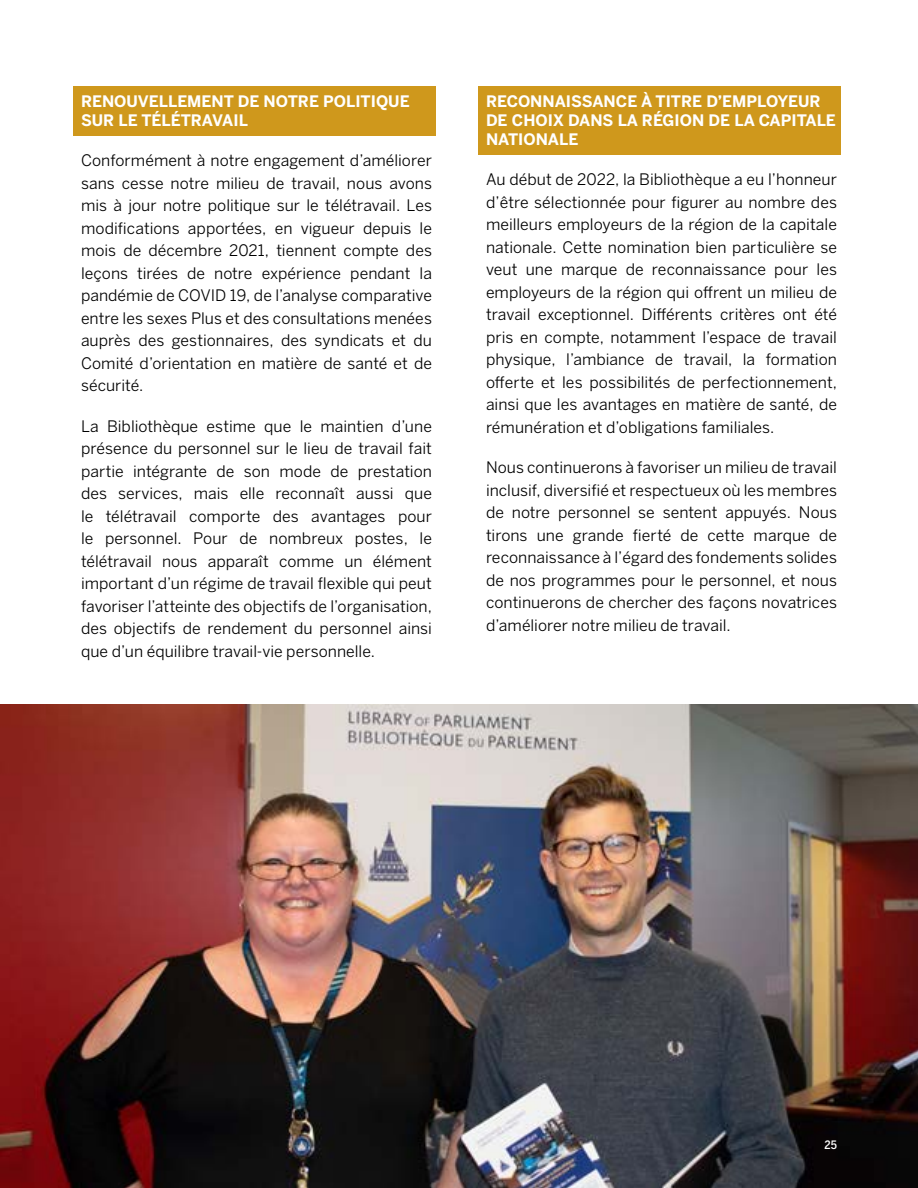
<style>
.page{position:relative;width:918px;height:1188px;background:#fff}
.page>*{position:absolute;margin:0;border:0;box-sizing:border-box;transform-origin:0 0}
.Body{font:15.75px/22.5px "Benton Sans";color:#000;text-align:justify}
.H2_Gold{font:700 15.75px/18.9px "Benton Sans";color:#fff}
.t1{font:500 11.55px "Benton Sans Condensed";color:#fff;scale:1.04 1}
</style>
<div class="page">
<div style="left:73px;top:86px;width:362px;height:50px;background:#cf981c"></div>
<div style="left:478px;top:86px;width:362px;height:69px;background:#cf981c"></div>
<img style="left:0;top:704px;width:918px;height:484px">
<h2 class="H2_Gold" style="left:81px;top:92px;width:330px">RENOUVELLEMENT DE NOTRE POLITIQUE<br>SUR LE TÉLÉTRAVAIL</h2>
<p class="Body" style="left:81px;top:149px;width:353px">Conformément à notre engagement d’améliorer sans cesse notre milieu de travail, nous avons mis à jour notre politique sur le télétravail. Les modifications apportées, en vigueur depuis le mois de décembre 2021, tiennent compte des leçons tirées de notre expérience pendant la pandémie de COVID 19, de l’analyse comparative entre les sexes Plus et des consultations menées auprès des gestionnaires, des syndicats et du Comité d’orientation en matière de santé et de sécurité.</p>
<p class="Body" style="left:81px;top:415px;width:353px">La Bibliothèque estime que le maintien d’une présence du personnel sur le lieu de travail fait partie intégrante de son mode de prestation des services, mais elle reconnaît aussi que le télétravail comporte des avantages pour le personnel. Pour de nombreux postes, le télétravail nous apparaît comme un élément important d’un régime de travail flexible qui peut favoriser l’atteinte des objectifs de l’organisation, des objectifs de rendement du personnel ainsi que d’un équilibre travail-vie personnelle.</p>
<h2 class="H2_Gold" style="left:486px;top:92px;width:351px">RECONNAISSANCE À TITRE D’EMPLOYEUR<br>DE CHOIX DANS LA RÉGION DE LA CAPITALE<br>NATIONALE</h2>
<p class="Body" style="left:486px;top:168px;width:353px">Au début de 2022, la Bibliothèque a eu l’honneur d’être sélectionnée pour figurer au nombre des meilleurs employeurs de la région de la capitale nationale. Cette nomination bien particulière se veut une marque de reconnaissance pour les employeurs de la région qui offrent un milieu de travail exceptionnel. Différents critères ont été pris en compte, notamment l’espace de travail physique, l’ambiance de travail, la formation offerte et les possibilités de perfectionnement, ainsi que les avantages en matière de santé, de rémunération et d’obligations familiales.</p>
<p class="Body" style="left:486px;top:456px;width:353px">Nous continuerons à favoriser un milieu de travail inclusif, diversifié et respectueux où les membres de notre personnel se sentent appuyés. Nous tirons une grande fierté de cette marque de reconnaissance à l’égard des fondements solides de nos programmes pour le personnel, et nous continuerons de chercher des façons novatrices d’améliorer notre milieu de travail.</p>
<p class="t1" style="left:825px;top:1138px;width:13px">25</p>
</div>
